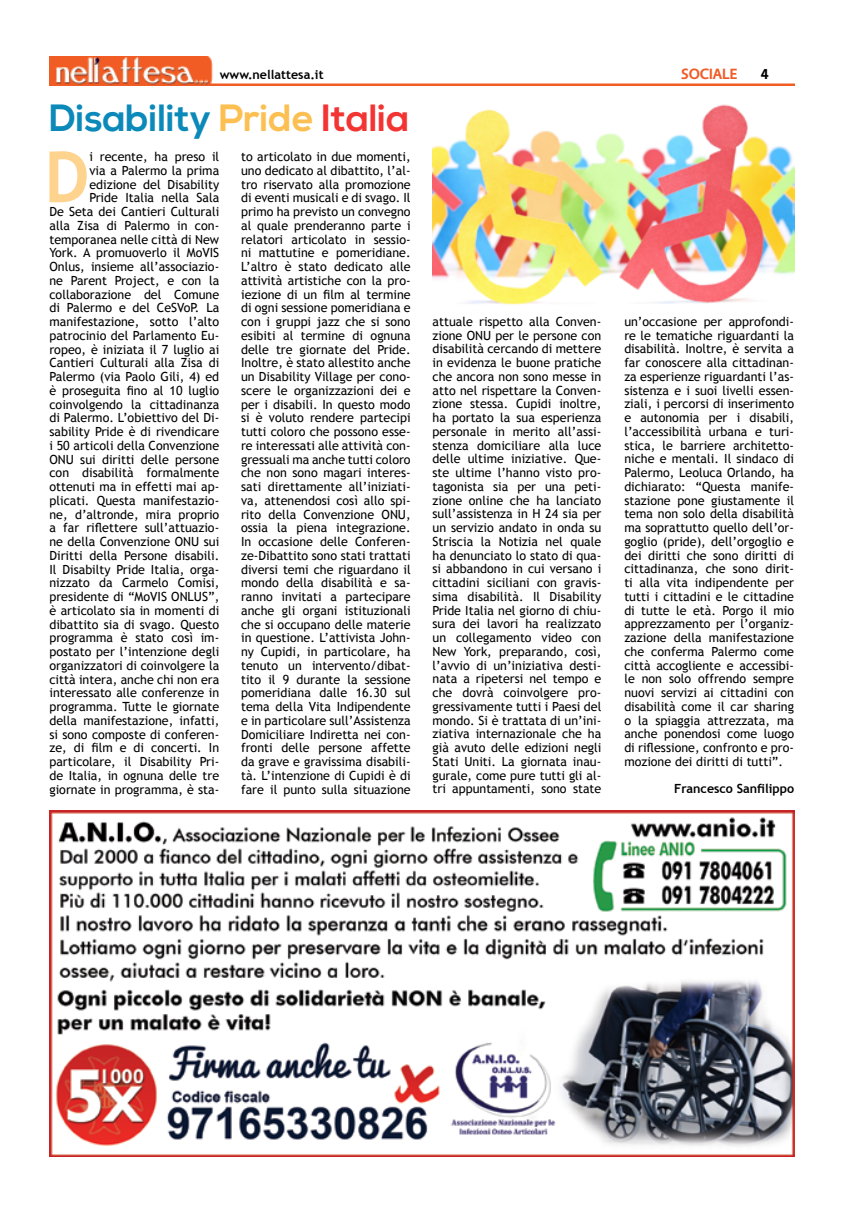
<style>
.page{position:relative;width:858px;height:1212px;background:#fff}
.page>*{position:absolute;margin:0;border:0;box-sizing:border-box;transform-origin:0 0}
.t1{font:700 70.88px "Trebuchet MS";color:#fed38e}
.t2{font:700 37.88px "Nexa";color:#0b89b9}
.t3{font:700 15px "Vegur";color:#f15a25}
.t4{font:700 15px "Vegur";color:#000}
.t5{font:12.62px/13.8px "Trebuchet MS";color:#000;text-align:justify}
.t6{font:700 12.62px "Trebuchet MS";color:#000}
.t7{font:700 12.5px "Trebuchet MS";color:#000}
.s1{color:#fcbf52}
.s2{color:#f23533}
</style>
<div class="page">
<img style="left:50px;top:57px;width:744px;height:29px">
<img style="left:49px;top:811px;width:745px;height:345px">
<img style="left:432px;top:104px;width:362px;height:201px">
<p class="t7" style="left:220px;top:67px;width:105px">www.nellattesa.it</p>
<p class="t3" style="left:681px;top:66px;width:58px">SOCIALE</p>
<p class="t4" style="left:760px;top:66px;width:9px">4</p>
<h2 class="t2" style="left:49px;top:96px;width:361px">Disability <span class="s1">Pride</span> <span class="s2">Italia</span></h2>
<h1 class="t1" style="left:44px;top:133px;width:47px">D</h1>
<p class="t5" style="left:49px;top:150px;width:171px;text-align:right">i recente, ha preso il<br>via a Palermo la prima edizione del Disability<br>Pride Italia nella Sala<br>De Seta dei Cantieri Culturali alla Zisa di Palermo in con&shy;temporanea nelle città di New<br>York. A promuoverlo il MoVIS<br>Onlus, insieme all’associazio&shy;ne Parent Project, e con la collaborazione del Comune di Palermo e del CeSVoP. La manifestazione, sotto l’alto patrocinio del Parlamento Eu&shy;ropeo, è iniziata il 7 luglio ai<br>Cantieri Culturali alla Zisa di<br>Palermo (via Paolo Gili, 4) ed è proseguita fino al 10 luglio coinvolgendo la cittadinanza di Palermo. L’obiettivo del Di&shy;sability Pride è di rivendicare i 50 articoli della Convenzione<br>ONU sui diritti delle persone con disabilità formalmente ottenuti ma in effetti mai ap&shy;plicati. Questa manifestazio&shy;ne, d’altronde, mira proprio a far riflettere sull’attuazio&shy;ne della Convenzione ONU sui<br>Diritti della Persone disabili.<br>Il Disabilty Pride Italia, orga&shy;nizzato da Carmelo Comisi, presidente di “MoVIS ONLUS”, è articolato sia in momenti di dibattito sia di svago. Questo programma è stato così im&shy;postato per l’intenzione degli organizzatori di coinvolgere la città intera, anche chi non era interessato alle conferenze in programma. Tutte le giornate della manifestazione, infatti, si sono composte di conferen&shy;ze, di film e di concerti. In particolare, il Disability Pri&shy;de Italia, in ognuna delle tre giornate in programma, è sta-</p>
<p class="t5" style="left:241px;top:150px;width:171px">to articolato in due momenti, uno dedicato al dibattito, l’al&shy;tro riservato alla promozione di eventi musicali e di svago. Il primo ha previsto un convegno al quale prenderanno parte i relatori articolato in sessio&shy;ni mattutine e pomeridiane.<br>L’altro è stato dedicato alle attività artistiche con la pro&shy;iezione di un film al termine di ogni sessione pomeridiana e con i gruppi jazz che si sono esibiti al termine di ognuna delle tre giornate del Pride.<br>Inoltre, è stato allestito anche un Disability Village per cono&shy;scere le organizzazioni dei e per i disabili. In questo modo si è voluto rendere partecipi tutti coloro che possono esse&shy;re interessati alle attività con&shy;gressuali ma anche tutti coloro che non sono magari interes&shy;sati direttamente all’iniziati&shy;va, attenendosi così allo spi&shy;rito della Convenzione ONU, ossia la piena integrazione.<br>In occasione delle Conferen&shy;ze-Dibattito sono stati trattati diversi temi che riguardano il mondo della disabilità e sa&shy;ranno invitati a partecipare anche gli organi istituzionali che si occupano delle materie in questione. L’attivista John&shy;ny Cupidi, in particolare, ha tenuto un intervento/dibat&shy;tito il 9 durante la sessione pomeridiana dalle 16.30 sul tema della Vita Indipendente e in particolare sull’Assistenza Domiciliare Indiretta nei con&shy;fronti delle persone affette da grave e gravissima disabili&shy;tà. L’intenzione di Cupidi è di fare il punto sulla situazione</p>
<p class="t5" style="left:432px;top:315px;width:170px">attuale rispetto alla Conven&shy;zione ONU per le persone con disabilità cercando di mettere in evidenza le buone pratiche che ancora non sono messe in atto nel rispettare la Conven&shy;zione stessa. Cupidi inoltre, ha portato la sua esperienza personale in merito all’assi&shy;stenza domiciliare alla luce delle ultime iniziative. Que&shy;ste ultime l’hanno visto pro&shy;tagonista sia per una peti&shy;zione online che ha lanciato sull’assistenza in H 24 sia per un servizio andato in onda su Striscia la Notizia nel quale ha denunciato lo stato di qua&shy;si abbandono in cui versano i cittadini siciliani con gravis&shy;sima disabilità. Il Disability Pride Italia nel giorno di chiu&shy;sura dei lavori ha realizzato un collegamento video con New York, preparando, così, l’avvio di un’iniziativa desti&shy;nata a ripetersi nel tempo e che dovrà coinvolgere pro&shy;gressivamente tutti i Paesi del mondo. Si è trattata di un’ini&shy;ziativa internazionale che ha già avuto delle edizioni negli Stati Uniti. La giornata inau&shy;gurale, come pure tutti gli al&shy;tri appuntamenti, sono state</p>
<p class="t5" style="left:624px;top:315px;width:171px">un’occasione per approfondi&shy;re le tematiche riguardanti la disabilità. Inoltre, è servita a far conoscere alla cittadinan&shy;za esperienze riguardanti l’as&shy;sistenza e i suoi livelli essen&shy;ziali, i percorsi di inserimento e autonomia per i disabili, l’accessibilità urbana e turi&shy;stica, le barriere architetto&shy;niche e mentali. Il sindaco di Palermo, Leoluca Orlando, ha dichiarato: “Questa manife&shy;stazione pone giustamente il tema non solo della disabilità ma soprattutto quello dell’or&shy;goglio (pride), dell’orgoglio e dei diritti che sono diritti di cittadinanza, che sono dirit&shy;ti alla vita indipendente per tutti i cittadini e le cittadine di tutte le età. Porgo il mio apprezzamento per l’organiz&shy;zazione della manifestazione che conferma Palermo come città accogliente e accessibi&shy;le non solo offrendo sempre nuovi servizi ai cittadini con disabilità come il car sharing o la spiaggia attrezzata, ma anche ponendosi come luogo di riflessione, confronto e pro&shy;mozione dei diritti di tutti”.</p>
<p class="t6" style="left:674px;top:781px;width:121px">Francesco Sanfilippo</p>
</div>
